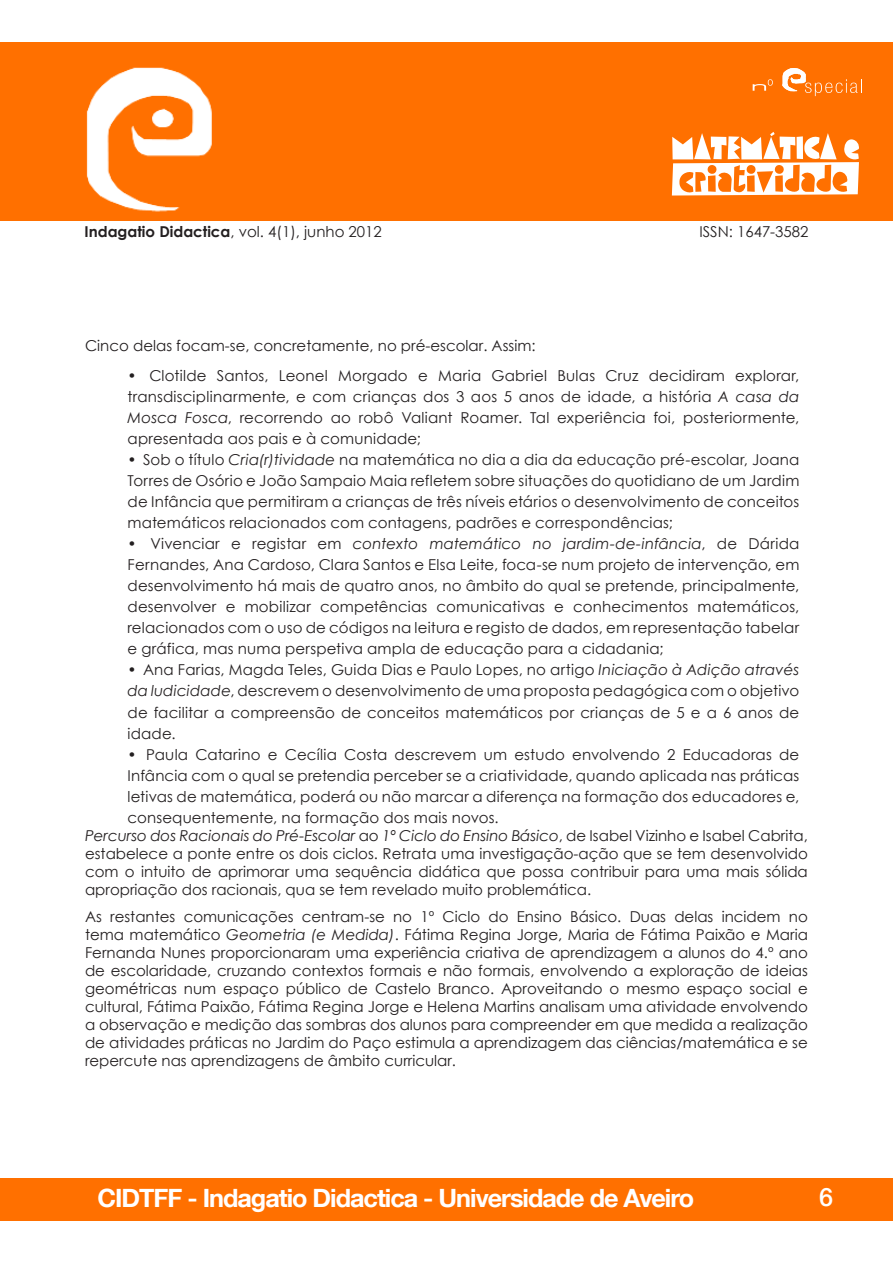
<style>
.page{position:relative;width:893px;height:1263px;background:#fff}
.page>*{position:absolute;margin:0;border:0;box-sizing:border-box;transform-origin:0 0}
.t1{font:700 25.2px "Helvetica Neue LT Com";letter-spacing:-.04em;color:#fff}
.t2{font:500 25.2px "Helvetica Neue LT Com";color:#fff}
.t3{font:15px/21px "Century Gothic";color:#231f20;text-align:justify}
.s1{font-weight:700}
.s2{font-style:italic}
</style>
<div class="page">
<div style="left:0;top:1178px;width:893px;height:42px;background:#ff7000"></div>
<div style="left:0;top:43px;width:893px;height:178px;background:#ff7000"></div>
<img style="left:86px;top:67px;width:126px;height:145px">
<svg style="left:782px;top:68px;width:80px;height:28px"></svg>
<svg style="left:753px;top:79px;width:20px;height:12px"></svg>
<svg style="left:672px;top:132px;width:187px;height:64px"></svg>
<p class="t3" style="left:85px;top:221px;width:299px"><span class="s1">Indagatio Didactica</span>, vol. 4(1), junho 2012</p>
<p class="t3" style="left:699px;top:221px;width:111px">ISSN: 1647-3582</p>
<p class="t3" style="left:85px;top:335px;width:452px">Cinco delas focam-se, concretamente, no pré-escolar. Assim:</p>
<p class="t3" style="left:128px;top:365px;width:673px">• Clotilde Santos, Leonel Morgado e Maria Gabriel Bulas Cruz decidiram explorar, transdisciplinarmente, e com crianças dos 3 aos 5 anos de idade, a história <span class="s2">A casa da Mosca Fosca</span>, recorrendo ao robô Valiant Roamer. Tal experiência foi, posteriormente, apresentada aos pais e à comunidade;</p>
<p class="t3" style="left:128px;top:449px;width:673px">• Sob o título <span class="s2">Cria(r)tividade</span> na matemática no dia a dia da educação pré-escolar, Joana Torres de Osório e João Sampaio Maia refletem sobre situações do quotidiano de um Jardim de Infância que permitiram a crianças de três níveis etários o desenvolvimento de conceitos matemáticos relacionados com contagens, padrões e correspondências;</p>
<p class="t3" style="left:128px;top:533px;width:673px">• Vivenciar e registar em <span class="s2">contexto matemático no jardim-de-infância</span>, de Dárida Fernandes, Ana Cardoso, Clara Santos e Elsa Leite, foca-se num projeto de intervenção, em desenvolvimento há mais de quatro anos, no âmbito do qual se pretende, principalmente, desenvolver e mobilizar competências comunicativas e conhecimentos matemáticos, relacionados com o uso de códigos na leitura e registo de dados, em representação tabelar e gráfica, mas numa perspetiva ampla de educação para a cidadania;</p>
<p class="t3" style="left:128px;top:659px;width:673px">• Ana Farias, Magda Teles, Guida Dias e Paulo Lopes, no artigo <span class="s2">Iniciação à Adição através da ludicidade</span>, descrevem o desenvolvimento de uma proposta pedagógica com o objetivo de facilitar a compreensão de conceitos matemáticos por crianças de 5 e a 6 anos de idade.</p>
<p class="t3" style="left:128px;top:743px;width:673px">• Paula Catarino e Cecília Costa descrevem um estudo envolvendo 2 Educadoras de Infância com o qual se pretendia perceber se a criatividade, quando aplicada nas práticas letivas de matemática, poderá ou não marcar a diferença na formação dos educadores e, consequentemente, na formação dos mais novos.</p>
<p class="t3" style="left:85px;top:826px;width:724px;line-height:18px"><span class="s2">Percurso dos Racionais do Pré-Escolar</span> ao <span class="s2">1º Ciclo do Ensino Básico</span>, de Isabel Vizinho e Isabel Cabrita, estabelece a ponte entre os dois ciclos. Retrata uma investigação-ação que se tem desenvolvido com o intuito de aprimorar uma sequência didática que possa contribuir para uma mais sólida apropriação dos racionais, qua se tem revelado muito problemática.</p>
<p class="t3" style="left:85px;top:907px;width:724px;line-height:18px">As restantes comunicações centram-se no 1º Ciclo do Ensino Básico. Duas delas incidem no tema matemático <span class="s2">Geometria (e Medida)</span>. Fátima Regina Jorge, Maria de Fátima Paixão e Maria Fernanda Nunes proporcionaram uma experiência criativa de aprendizagem a alunos do 4.º ano de escolaridade, cruzando contextos formais e não formais, envolvendo a exploração de ideias geométricas num espaço público de Castelo Branco. Aproveitando o mesmo espaço social e cultural, Fátima Paixão, Fátima Regina Jorge e Helena Martins analisam uma atividade envolvendo a observação e medição das sombras dos alunos para compreender em que medida a realização de atividades práticas no Jardim do Paço estimula a aprendizagem das ciências/matemática e se repercute nas aprendizagens de âmbito curricular.</p>
<h1 class="t1" style="left:98px;top:1182px;width:598px">CIDTFF - Indagatio Didactica - Universidade de Aveiro</h1>
<h1 class="t2" style="left:819px;top:1181px;width:16px">6</h1>
</div>
